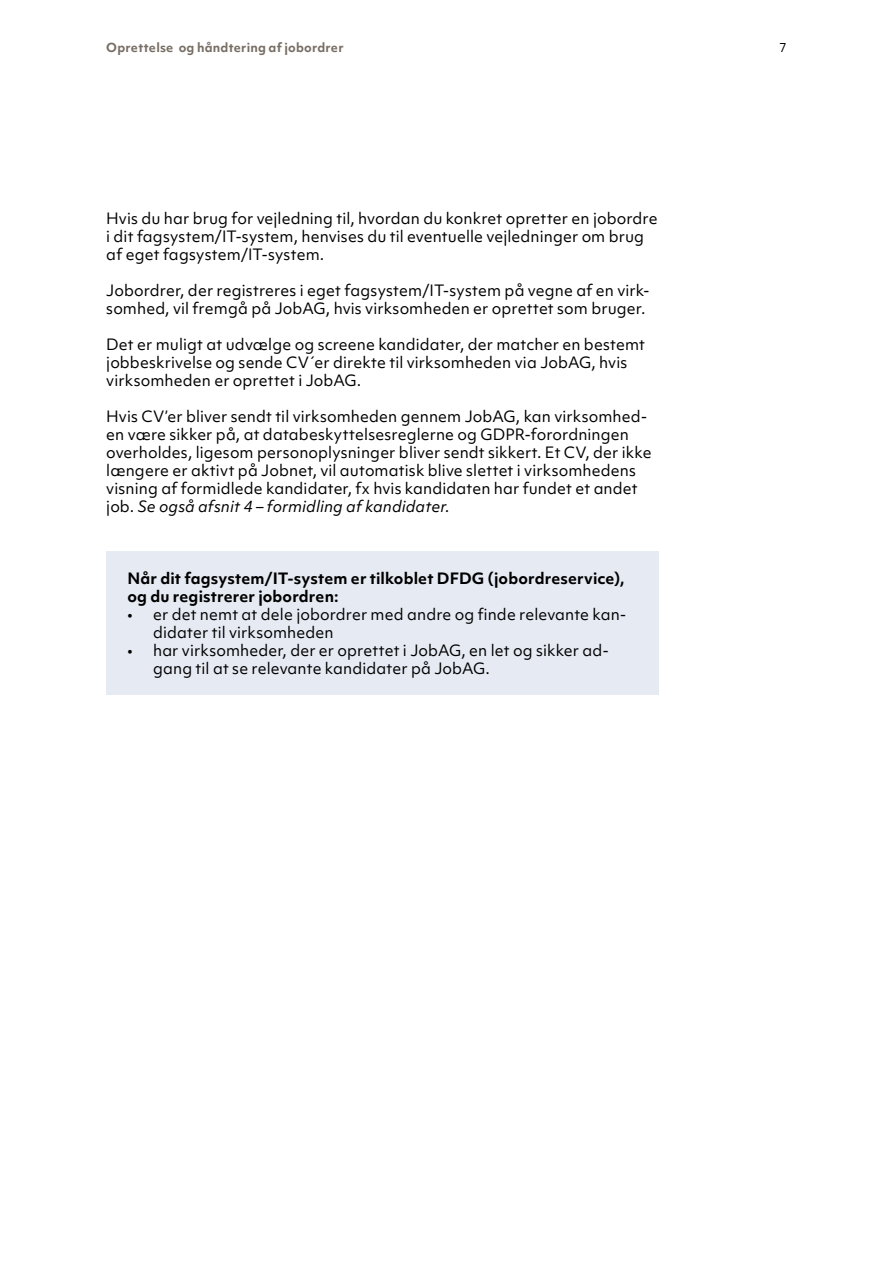
<style>
.page{position:relative;width:893px;height:1263px;background:#fff}
.page>*{position:absolute;margin:0;border:0;box-sizing:border-box;transform-origin:0 0}
.t1{font:15px/18px "Objektiv Mk 1";letter-spacing:.005em;color:#000}
.t2{font:700 15px/18px "Objektiv Mk 1";letter-spacing:.01em;color:#000}
.t3{font:700 12px "Objektiv Mk 1";letter-spacing:.02em;color:#776e64}
.t4{font:12px "Objektiv Mk 1";color:#000}
.s1{font-style:italic}
</style>
<div class="page">
<div style="left:106px;top:551px;width:553px;height:144px;background:#e6eaf3"></div>
<p class="t3" style="left:106px;top:39px;width:239px">Oprettelse og håndtering af jobordrer</p>
<p class="t4" style="left:779px;top:39px;width:9px">7</p>
<p class="t1" style="left:106px;top:209px;width:553px">Hvis du har brug for vejledning til, hvordan du konkret opretter en jobordre i dit fagsystem/IT-system, henvises du til eventuelle vejledninger om brug af eget fagsystem/IT-system.</p>
<p class="t1" style="left:106px;top:281px;width:545px">Jobordrer, der registreres i eget fagsystem/IT-system på vegne af en virk&shy;somhed, vil fremgå på JobAG, hvis virksomheden er oprettet som bruger.</p>
<p class="t1" style="left:106px;top:335px;width:540px">Det er muligt at udvælge og screene kandidater, der matcher en bestemt jobbeskrivelse og sende CV´er direkte til virksomheden via JobAG, hvis virksomheden er oprettet i JobAG.</p>
<p class="t1" style="left:106px;top:407px;width:547px">Hvis CV’er bliver sendt til virksomheden gennem JobAG, kan virksomhed&shy;en være sikker på, at databeskyttelsesreglerne og GDPR-forordningen overholdes, ligesom personoplysninger bliver sendt sikkert. Et CV, der ikke længere er aktivt på Jobnet, vil automatisk blive slettet i virksomhedens visning af formidlede kandidater, fx hvis kandidaten har fundet et andet job. <span class="s1">Se også afsnit 4 – formidling af kandidater.</span></p>
<p class="t2" style="left:128px;top:568px;width:499px">Når dit fagsystem/IT-system er tilkoblet DFDG (jobordreservice), og du registrerer jobordren:</p>
<p class="t1" style="left:153px;top:605px;width:475px;text-indent:-26px">• er det nemt at dele jobordrer med andre og finde relevante kan&shy;didater til virksomheden</p>
<p class="t1" style="left:153px;top:641px;width:458px;text-indent:-26px">• har virksomheder, der er oprettet i JobAG, en let og sikker ad&shy;gang til at se relevante kandidater på JobAG.</p>
</div>
